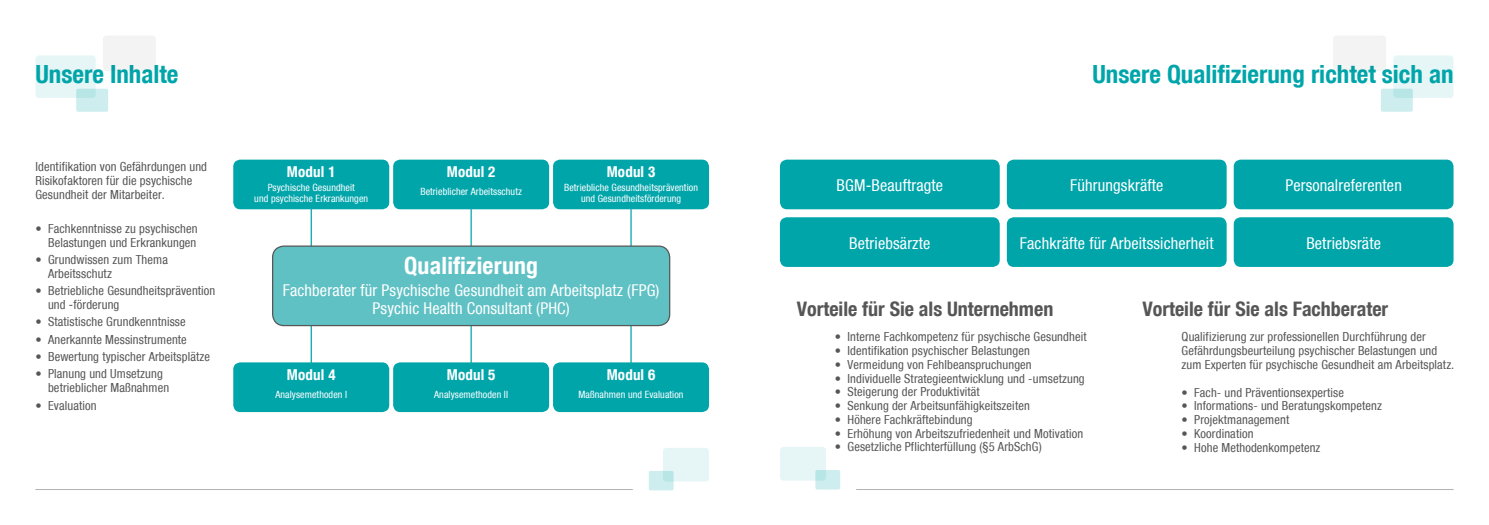
<style>
.page{position:relative;width:1489px;height:525px;background:#fff}
.page>*{position:absolute;margin:0;border:0;box-sizing:border-box;transform-origin:0 0}
.Briefbogen_Überschri{font:700 condensed 25px "Helvetica Neue";color:#00a5aa}
.Adressfeld{font:700 condensed 23.75px "Helvetica Neue";letter-spacing:.01em;color:#fff}
.Briefbogen_Überschri-2{font:700 condensed 20px "Helvetica Neue";color:#565656}
.Adressfeld-2{font:condensed 16.25px "Bfz";letter-spacing:.01em;color:#fff}
.Adressfeld-3{font:700 condensed 15px "Helvetica Neue";letter-spacing:.01em;color:#fff}
.Adressfeld-4{font:condensed 12.5px/13.8px "Helvetica Neue";letter-spacing:.01em;color:#565656}
.Adressfeld-5{font:condensed 12.5px/13.8px "Bfz";letter-spacing:.01em;color:#565656}
.Adressfeld-6{font:condensed 10px "Bfz";letter-spacing:.01em;color:#fff}
.s1{font-family:"Helvetica Neue"}
</style>
<div class="page">
<hr style="left:310px;top:205px;width:2px;height:160px;background:#00a5aa">
<hr style="left:470px;top:205px;width:2px;height:160px;background:#00a5aa">
<hr style="left:630px;top:205px;width:1px;height:160px;background:#00a5aa">
<div style="left:553px;top:159px;width:156px;height:50px;background:#00a5aa;border-radius:7px"></div>
<div style="left:393px;top:159px;width:156px;height:50px;background:#00a5aa;border-radius:7px"></div>
<div style="left:233px;top:159px;width:156px;height:50px;background:#00a5aa;border-radius:7px"></div>
<div style="left:553px;top:362px;width:156px;height:50px;background:#00a5aa;border-radius:7px"></div>
<div style="left:393px;top:362px;width:156px;height:50px;background:#00a5aa;border-radius:7px"></div>
<div style="left:233px;top:362px;width:156px;height:50px;background:#00a5aa;border-radius:7px"></div>
<div style="left:272px;top:246px;width:397px;height:79px;background:#60c1c4;border-radius:11px"></div>
<div style="left:272px;top:245px;width:398px;height:81px;border:1px solid #565656;border-radius:11px"></div>
<div style="left:35px;top:55px;width:61px;height:43px;background:#e6f6f6;border-radius:4px"></div>
<div style="left:103px;top:35px;width:53px;height:36px;background:#f3f3f3;border-radius:4px"></div>
<svg style="left:76px;top:89px;width:32px;height:23px"></svg>
<div style="left:663px;top:447px;width:46px;height:34px;background:#e6f6f6;border-radius:4px"></div>
<svg style="left:648px;top:470px;width:25px;height:20px"></svg>
<hr style="left:35px;top:489px;width:597px;height:1px;background:#b1b2b3">
<div style="left:780px;top:159px;width:219px;height:50px;background:#00a5aa;border-radius:7px"></div>
<div style="left:780px;top:217px;width:219px;height:50px;background:#00a5aa;border-radius:7px"></div>
<div style="left:1006px;top:159px;width:220px;height:50px;background:#00a5aa;border-radius:7px"></div>
<div style="left:1006px;top:217px;width:220px;height:50px;background:#00a5aa;border-radius:7px"></div>
<div style="left:1233px;top:159px;width:220px;height:50px;background:#00a5aa;border-radius:7px"></div>
<div style="left:1233px;top:217px;width:220px;height:50px;background:#00a5aa;border-radius:7px"></div>
<div style="left:1393px;top:55px;width:60px;height:43px;background:#e6f6f6;border-radius:4px"></div>
<div style="left:1332px;top:35px;width:53px;height:36px;background:#f3f3f3;border-radius:4px"></div>
<svg style="left:1380px;top:89px;width:32px;height:23px"></svg>
<div style="left:780px;top:446px;width:46px;height:34px;background:#e6f6f6;border-radius:4px"></div>
<svg style="left:815px;top:469px;width:25px;height:20px"></svg>
<hr style="left:856px;top:489px;width:597px;height:1px;background:#b1b2b3">
<p class="Briefbogen_Überschri" style="left:35px;top:59px;width:144px">Unsere Inhalte</p>
<p class="Adressfeld-5" style="left:35px;top:160px;width:173px">Identifikation von Gefährdungen und<br>Risikofaktoren für die psychische<br>Gesundheit der Mitarbeiter.</p>
<p class="Adressfeld-5" style="left:35px;top:222px;width:164px;text-align:right"><span class="s1">•</span> Fachkenntnisse zu psychischen<br>Belastungen und Erkrankungen</p>
<p class="Adressfeld-5" style="left:48px;top:253px;width:121px;text-indent:-13px"><span class="s1">•</span> Grundwissen zum Thema<br>Arbeitsschutz</p>
<p class="Adressfeld-5" style="left:48px;top:284px;width:169px;text-indent:-13px"><span class="s1">•</span> Betriebliche Gesundheitsprävention und -förderung</p>
<p class="Adressfeld-5" style="left:35px;top:315px;width:152px"><span class="s1">•</span> Statistische Grundkenntnisse</p>
<p class="Adressfeld-5" style="left:35px;top:332px;width:153px"><span class="s1">•</span> Anerkannte Messinstrumente</p>
<p class="Adressfeld-5" style="left:35px;top:349px;width:176px"><span class="s1">•</span> Bewertung typischer Arbeitsplätze</p>
<p class="Adressfeld-5" style="left:48px;top:367px;width:123px;text-indent:-13px"><span class="s1">•</span> Planung und Umsetzung betrieblicher Maßnahmen</p>
<p class="Adressfeld-5" style="left:35px;top:398px;width:63px"><span class="s1">•</span> Evaluation</p>
<p class="Adressfeld-3" style="left:287px;top:163px;width:50px">Modul 1</p>
<p class="Adressfeld-6" style="left:268px;top:182px;width:89px">Psychische Gesundheit</p>
<p class="Adressfeld-6" style="left:254px;top:193px;width:115px">und psychische Erkrankungen</p>
<p class="Adressfeld-3" style="left:447px;top:163px;width:50px">Modul 2</p>
<p class="Adressfeld-6" style="left:420px;top:185px;width:103px">Betrieblicher Arbeitsschutz</p>
<p class="Adressfeld-3" style="left:606px;top:163px;width:50px">Modul 3</p>
<p class="Adressfeld-6" style="left:564px;top:182px;width:135px">Betriebliche Gesundheitsprävention</p>
<p class="Adressfeld-6" style="left:581px;top:193px;width:102px">und Gesundheitsförderung</p>
<p class="Adressfeld" style="left:404px;top:251px;width:135px">Qualifizierung</p>
<p class="Adressfeld-2" style="left:283px;top:281px;width:378px">Fachberater für Psychische Gesundheit am Arbeitsplatz (FPG)</p>
<p class="Adressfeld-2" style="left:372px;top:299px;width:199px">Psychic Health Consultant (PHC)</p>
<p class="Adressfeld-3" style="left:287px;top:365px;width:50px">Modul 4</p>
<p class="Adressfeld-6" style="left:275px;top:388px;width:73px">Analysemethoden I</p>
<p class="Adressfeld-3" style="left:447px;top:365px;width:50px">Modul 5</p>
<p class="Adressfeld-6" style="left:434px;top:388px;width:75px">Analysemethoden II</p>
<p class="Adressfeld-3" style="left:606px;top:365px;width:50px">Modul 6</p>
<p class="Adressfeld-6" style="left:578px;top:388px;width:107px">Maßnahmen und Evaluation</p>
<p class="Adressfeld-2" style="left:836px;top:176px;width:108px">BGM-Beauftragte</p>
<p class="Adressfeld-2" style="left:849px;top:233px;width:83px">Betriebsärzte</p>
<p class="Briefbogen_Überschri" style="left:1092px;top:59px;width:362px">Unsere Qualifizierung richtet sich an</p>
<p class="Adressfeld-2" style="left:1070px;top:176px;width:95px">Führungskräfte</p>
<p class="Adressfeld-2" style="left:1019px;top:233px;width:195px">Fachkräfte für Arbeitssicherheit</p>
<p class="Adressfeld-2" style="left:1285px;top:176px;width:118px">Personalreferenten</p>
<p class="Adressfeld-2" style="left:1306px;top:233px;width:76px">Betriebsräte</p>
<p class="Briefbogen_Überschri-2" style="left:796px;top:296px;width:258px">Vorteile für Sie als Unternehmen</p>
<p class="Briefbogen_Überschri-2" style="left:1142px;top:296px;width:247px">Vorteile für Sie als Fachberater</p>
<p class="Adressfeld-4" style="left:834px;top:330px;width:253px">• Interne Fachkompetenz für psychische Gesundheit</p>
<p class="Adressfeld-4" style="left:834px;top:343px;width:196px">• Identifikation psychischer Belastungen</p>
<p class="Adressfeld-4" style="left:834px;top:357px;width:198px">• Vermeidung von Fehlbeanspruchungen</p>
<p class="Adressfeld-4" style="left:834px;top:371px;width:251px">• Individuelle Strategieentwicklung und -umsetzung</p>
<p class="Adressfeld-4" style="left:834px;top:385px;width:146px">• Steigerung der Produktivität</p>
<p class="Adressfeld-4" style="left:834px;top:398px;width:196px">• Senkung der Arbeitsunfähigkeitszeiten</p>
<p class="Adressfeld-4" style="left:834px;top:412px;width:139px">• Höhere Fachkräftebindung</p>
<p class="Adressfeld-4" style="left:834px;top:426px;width:250px">• Erhöhung von Arbeitszufriedenheit und Motivation</p>
<p class="Adressfeld-4" style="left:834px;top:440px;width:208px">• Gesetzliche Pflichterfüllung (§5 ArbSchG)</p>
<p class="Adressfeld-4" style="left:1181px;top:330px;width:246px">Qualifizierung zur professionellen Durchführung der</p>
<p class="Adressfeld-4" style="left:1181px;top:344px;width:274px">Gefährdungsbeurteilung psychischer Belastungen und zum Experten für psychische Gesundheit am Arbeitsplatz.</p>
<p class="Adressfeld-4" style="left:1181px;top:385px;width:164px">• Fach- und Präventionsexpertise</p>
<p class="Adressfeld-4" style="left:1181px;top:399px;width:202px">• Informations- und Beratungskompetenz</p>
<p class="Adressfeld-4" style="left:1181px;top:412px;width:109px">• Projektmanagement</p>
<p class="Adressfeld-4" style="left:1181px;top:426px;width:73px">• Koordination</p>
<p class="Adressfeld-4" style="left:1181px;top:440px;width:140px">• Hohe Methodenkompetenz</p>
</div>
